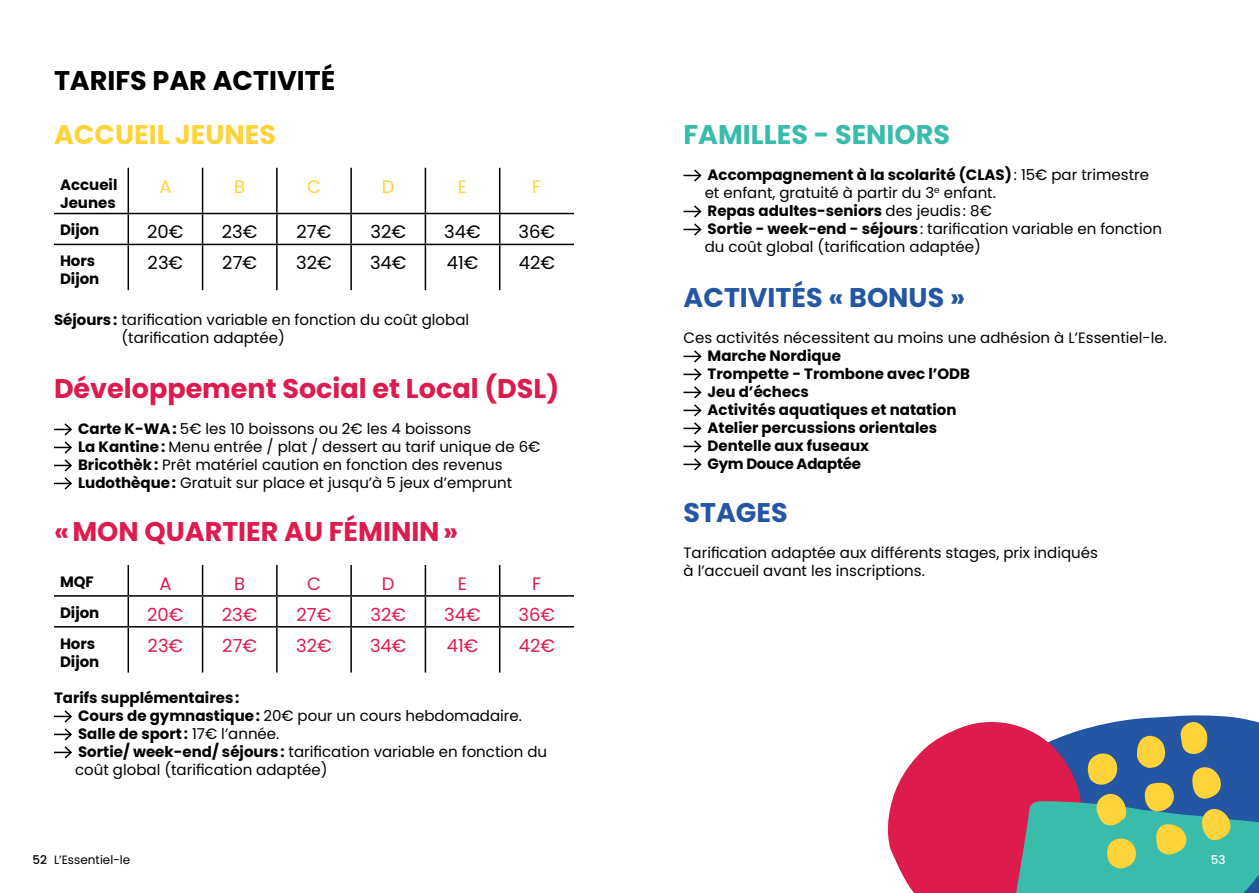
<style>
.page{position:relative;width:1259px;height:893px;background:#fff}
.page>*{position:absolute;margin:0;border:0;box-sizing:border-box;transform-origin:0 0}
.t1{font:700 27px "Poppins";color:#dd1b4d}
.t2{font:700 27px "Poppins";color:#2456a3}
.t3{font:700 27px "Poppins";color:#000}
.t4{font:700 27px "Poppins";color:#3abcaa}
.t5{font:700 27px "Poppins";color:#ffd33a}
.t6{font:18px "Poppins";color:#dd1b4d}
.t7{font:18px "Poppins";color:#000}
.t8{font:18px "Poppins";color:#ffd33a}
.t9{font:15px/18px "Poppins";color:#000}
.t10{font:700 15px/18px "Poppins";color:#000}
.t11{font:12px "Poppins";color:#000}
.t12{font:500 12px "Poppins";color:#fff}
.s1{font-weight:700}
.s2{font-weight:500}
</style>
<div class="page">
<svg style="left:887px;top:715px;width:372px;height:178px;background:#937785"></svg>
<hr style="left:128px;top:168px;width:1px;height:45px;background:#000">
<hr style="left:202px;top:168px;width:1px;height:45px;background:#000">
<hr style="left:276px;top:168px;width:2px;height:45px;background:#000">
<hr style="left:350px;top:168px;width:2px;height:45px;background:#000">
<hr style="left:425px;top:168px;width:1px;height:45px;background:#000">
<hr style="left:499px;top:168px;width:1px;height:45px;background:#000">
<hr style="left:54px;top:213px;width:74px;height:1px;background:#000">
<hr style="left:128px;top:213px;width:75px;height:1px;background:#000">
<hr style="left:128px;top:214px;width:1px;height:30px;background:#000">
<hr style="left:203px;top:213px;width:74px;height:1px;background:#000">
<hr style="left:202px;top:214px;width:1px;height:30px;background:#000">
<hr style="left:277px;top:213px;width:74px;height:1px;background:#000">
<hr style="left:276px;top:214px;width:2px;height:30px;background:#000">
<hr style="left:351px;top:213px;width:74px;height:1px;background:#000">
<hr style="left:350px;top:214px;width:2px;height:30px;background:#000">
<hr style="left:425px;top:213px;width:75px;height:1px;background:#000">
<hr style="left:425px;top:214px;width:1px;height:30px;background:#000">
<hr style="left:500px;top:213px;width:74px;height:1px;background:#000">
<hr style="left:499px;top:214px;width:1px;height:30px;background:#000">
<hr style="left:54px;top:244px;width:74px;height:1px;background:#000">
<hr style="left:128px;top:244px;width:75px;height:1px;background:#000">
<hr style="left:128px;top:245px;width:1px;height:45px;background:#000">
<hr style="left:203px;top:244px;width:74px;height:1px;background:#000">
<hr style="left:202px;top:245px;width:1px;height:45px;background:#000">
<hr style="left:277px;top:244px;width:74px;height:1px;background:#000">
<hr style="left:276px;top:245px;width:2px;height:45px;background:#000">
<hr style="left:351px;top:244px;width:74px;height:1px;background:#000">
<hr style="left:350px;top:245px;width:2px;height:45px;background:#000">
<hr style="left:425px;top:244px;width:75px;height:1px;background:#000">
<hr style="left:425px;top:245px;width:1px;height:45px;background:#000">
<hr style="left:500px;top:244px;width:74px;height:1px;background:#000">
<hr style="left:499px;top:245px;width:1px;height:45px;background:#000">
<svg style="left:54px;top:423px;width:18px;height:67px"></svg>
<hr style="left:128px;top:565px;width:1px;height:30px;background:#000">
<hr style="left:202px;top:565px;width:1px;height:30px;background:#000">
<hr style="left:276px;top:565px;width:2px;height:30px;background:#000">
<hr style="left:350px;top:565px;width:2px;height:30px;background:#000">
<hr style="left:425px;top:565px;width:1px;height:30px;background:#000">
<hr style="left:499px;top:565px;width:1px;height:30px;background:#000">
<hr style="left:54px;top:595px;width:74px;height:2px;background:#000">
<hr style="left:128px;top:595px;width:75px;height:2px;background:#000">
<svg style="left:128px;top:597px;width:1px;height:29px"></svg>
<hr style="left:203px;top:595px;width:74px;height:2px;background:#000">
<svg style="left:202px;top:597px;width:1px;height:29px"></svg>
<hr style="left:277px;top:595px;width:74px;height:2px;background:#000">
<hr style="left:276px;top:597px;width:2px;height:29px;background:#000">
<hr style="left:351px;top:595px;width:74px;height:2px;background:#000">
<hr style="left:350px;top:597px;width:2px;height:29px;background:#000">
<hr style="left:425px;top:595px;width:75px;height:2px;background:#000">
<svg style="left:425px;top:597px;width:1px;height:29px"></svg>
<hr style="left:500px;top:595px;width:74px;height:2px;background:#000">
<svg style="left:499px;top:597px;width:1px;height:29px"></svg>
<hr style="left:54px;top:626px;width:74px;height:2px;background:#000">
<hr style="left:128px;top:626px;width:75px;height:2px;background:#000">
<hr style="left:128px;top:628px;width:1px;height:45px;background:#000">
<hr style="left:203px;top:626px;width:74px;height:2px;background:#000">
<hr style="left:202px;top:628px;width:1px;height:45px;background:#000">
<hr style="left:277px;top:626px;width:74px;height:2px;background:#000">
<hr style="left:276px;top:628px;width:2px;height:45px;background:#000">
<hr style="left:351px;top:626px;width:74px;height:2px;background:#000">
<hr style="left:350px;top:628px;width:2px;height:45px;background:#000">
<hr style="left:425px;top:626px;width:75px;height:2px;background:#000">
<hr style="left:425px;top:628px;width:1px;height:45px;background:#000">
<hr style="left:500px;top:626px;width:74px;height:2px;background:#000">
<hr style="left:499px;top:628px;width:1px;height:45px;background:#000">
<svg style="left:54px;top:710px;width:18px;height:49px"></svg>
<svg style="left:683px;top:169px;width:19px;height:13px"></svg>
<svg style="left:683px;top:205px;width:19px;height:31px"></svg>
<svg style="left:683px;top:350px;width:19px;height:121px"></svg>
<h1 class="t3" style="left:54px;top:65px;width:280px">TARIFS PAR ACTIVITÉ</h1>
<h1 class="t5" style="left:54px;top:119px;width:224px">ACCUEIL JEUNES</h1>
<p class="t10" style="left:60px;top:175px;width:59px">Accueil<br>Jeunes</p>
<p class="t8" style="left:159px;top:176px;width:14px">A</p>
<p class="t8" style="left:234px;top:176px;width:13px">B</p>
<p class="t8" style="left:307px;top:176px;width:15px">C</p>
<p class="t8" style="left:382px;top:176px;width:14px">D</p>
<p class="t8" style="left:458px;top:176px;width:11px">E</p>
<p class="t8" style="left:532px;top:176px;width:11px">F</p>
<p class="t10" style="left:60px;top:221px;width:41px">Dijon</p>
<p class="t7" style="left:147px;top:222px;width:38px">20€</p>
<p class="t7" style="left:222px;top:222px;width:37px">23€</p>
<p class="t7" style="left:297px;top:222px;width:36px">27€</p>
<p class="t7" style="left:370px;top:222px;width:37px">32€</p>
<p class="t7" style="left:444px;top:222px;width:38px">34€</p>
<p class="t7" style="left:518px;top:222px;width:38px">36€</p>
<p class="t10" style="left:60px;top:252px;width:41px">Hors<br>Dijon</p>
<p class="t7" style="left:148px;top:253px;width:37px">23€</p>
<p class="t7" style="left:222px;top:253px;width:36px">27€</p>
<p class="t7" style="left:296px;top:253px;width:37px">32€</p>
<p class="t7" style="left:370px;top:253px;width:38px">34€</p>
<p class="t7" style="left:447px;top:253px;width:33px">41€</p>
<p class="t7" style="left:519px;top:253px;width:38px">42€</p>
<p class="t9" style="left:121px;top:310px;width:349px;text-indent:-67px"><span class="s1">Séjours:</span> tarification variable en fonction du coût global (tarification adaptée)</p>
<h1 class="t1" style="left:54px;top:372px;width:507px">Développement Social et Local (DSL)</h1>
<p class="t9" style="left:78px;top:419px;width:464px"><span class="s1">Carte K-WA:</span> 5€ les 10 boissons ou 2€ les 4 boissons<br><span class="s1">La Kantine:</span> Menu entrée / plat / dessert au tarif unique de 6€ <span class="s1">Bricothèk:</span> Prêt matériel caution en fonction des revenus <span class="s1">Ludothèque:</span> Gratuit sur place et jusqu’à 5 jeux d’emprunt</p>
<h1 class="t1" style="left:54px;top:516px;width:405px">«MON QUARTIER AU FÉMININ»</h1>
<p class="t10" style="left:60px;top:573px;width:35px">MQF</p>
<p class="t6" style="left:159px;top:573px;width:14px">A</p>
<p class="t6" style="left:234px;top:573px;width:13px">B</p>
<p class="t6" style="left:307px;top:573px;width:15px">C</p>
<p class="t6" style="left:382px;top:573px;width:14px">D</p>
<p class="t6" style="left:458px;top:573px;width:11px">E</p>
<p class="t6" style="left:532px;top:573px;width:11px">F</p>
<p class="t10" style="left:60px;top:603px;width:41px">Dijon</p>
<p class="t6" style="left:147px;top:604px;width:38px">20€</p>
<p class="t6" style="left:222px;top:604px;width:37px">23€</p>
<p class="t6" style="left:297px;top:604px;width:36px">27€</p>
<p class="t6" style="left:370px;top:604px;width:37px">32€</p>
<p class="t6" style="left:444px;top:604px;width:38px">34€</p>
<p class="t6" style="left:518px;top:604px;width:38px">36€</p>
<p class="t10" style="left:60px;top:634px;width:41px">Hors<br>Dijon</p>
<p class="t6" style="left:148px;top:635px;width:37px">23€</p>
<p class="t6" style="left:222px;top:635px;width:36px">27€</p>
<p class="t6" style="left:296px;top:635px;width:37px">32€</p>
<p class="t6" style="left:370px;top:635px;width:38px">34€</p>
<p class="t6" style="left:447px;top:635px;width:33px">41€</p>
<p class="t6" style="left:519px;top:635px;width:38px">42€</p>
<p class="t9" style="left:75px;top:688px;width:473px;text-indent:-21px"><span class="s1">Tarifs supplémentaires :<br>Cours de gymnastique :</span> 20€ pour un cours hebdomadaire.<br><span class="s1">Salle de sport :</span> 17€ l’année.<br><span class="s1">Sortie/ week-end/ séjours:</span> tarification variable en fonction du coût global (tarification adaptée)</p>
<p class="t11" style="left:32px;top:853px;width:99px"><span class="s2">52</span> L’Essentiel-le</p>
<h1 class="t4" style="left:683px;top:118px;width:268px">FAMILLES - SENIORS</h1>
<p class="t9" style="left:704px;top:165px;width:459px"><span class="s1">Accompagnement à la scolarité (CLAS)</span> : 15€ par trimestre et enfant, gratuité à partir du 3<sup>e</sup> enfant.<br><span class="s1">Repas adultes-seniors</span> des jeudis: 8€<br><span class="s1">Sortie - week-end - séjours</span>: tarification variable en fonction du coût global (tarification adaptée)</p>
<h1 class="t2" style="left:683px;top:281px;width:283px">ACTIVITÉS « BONUS »</h1>
<p class="t9" style="left:683px;top:328px;width:485px">Ces activités nécessitent au moins une adhésion à L’Essentiel-le.</p>
<p class="t10" style="left:707px;top:346px;width:264px">Marche Nordique<br>Trompette - Trombone avec l’ODB<br>Jeu d’échecs<br>Activités aquatiques et natation<br>Atelier percussions orientales<br>Dentelle aux fuseaux<br>Gym Douce Adaptée</p>
<h1 class="t2" style="left:683px;top:497px;width:106px">STAGES</h1>
<p class="t9" style="left:683px;top:544px;width:416px">Tarification adaptée aux différents stages, prix indiqués à l’accueil avant les inscriptions.</p>
<p class="t12" style="left:1210px;top:853px;width:16px">53</p>
</div>
